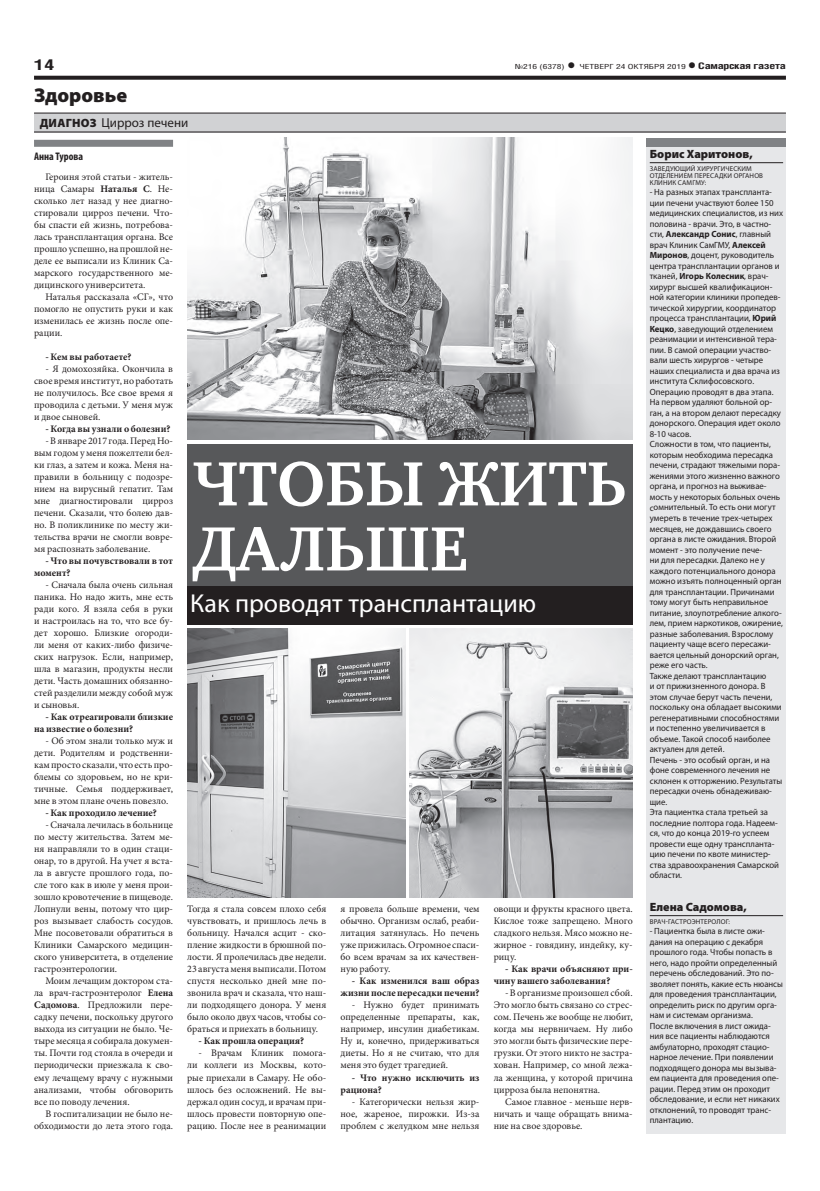
<style>
.page{position:relative;width:820px;height:1191px;background:#fff}
.page>*{position:absolute;margin:0;border:0;box-sizing:border-box;transform-origin:0 0}
.t1{font:700 64px/65px "Charter C";color:#fff}
.t2{font:26px "Myriad Pro";color:#fff}
.t3{font:900 20px "Myriad Pro";color:#231f20}
.t4{font:700 15px "Helios Cond";color:#231f20;scale:1.4 1}
.t5{font:13px "Myriad Pro";color:#231f20}
.t6{font:900 12px "Myriad Pro";color:#231f20}
.t7{font:700 condensed 11px "Myriad Pro";color:#231f20}
.t8{font:10px/12px "Minion Pro";color:#231f20;text-align:justify}
.t9{font:700 10px/12px "Minion Pro";color:#231f20}
.t10{font:9px/10.5px "Myriad Pro";color:#231f20}
.t11{font:700 9px "Helios Cond";letter-spacing:-.02em;color:#231f20;scale:1.4 1}
.t12{font:7px/7px "Myriad Pro";letter-spacing:.02em;color:#231f20}
.t13{font:7px "Helios Cond";color:#231f20;scale:1.4 1}
.s1{font-weight:700;font-size:16px}
.s2{font-size:16px}
.s3{font-weight:900;font-size:12px}
.s4{font-weight:700}
</style>
<div class="page">
<svg style="left:34px;top:76px;width:751px;height:4px;background:#322f2f"></svg>
<div style="left:646px;top:140px;width:139px;height:994px;background:#e6e7e9"></div>
<img style="left:410px;top:629px;width:222px;height:268px">
<img style="left:187px;top:629px;width:218px;height:268px">
<img style="left:187px;top:138px;width:445px;height:301px">
<div style="left:34px;top:113px;width:751px;height:19px;background:#d1d2d4"></div>
<hr style="left:34px;top:113px;width:751px;height:1px;background:#231f20">
<hr style="left:34px;top:132px;width:751px;height:1px;background:#231f20">
<div style="left:34px;top:140px;width:139px;height:7px;background:#808285"></div>
<div style="left:187px;top:444px;width:445px;height:142px;background:#57585a"></div>
<div style="left:187px;top:586px;width:445px;height:39px;background:#231f20"></div>
<hr style="left:649px;top:162px;width:133px;height:1px;background:#231f20">
<hr style="left:649px;top:915px;width:133px;height:1px;background:#231f20">
<div style="left:646px;top:138px;width:139px;height:8px;background:#808285"></div>
<h3 class="t4" style="left:34px;top:55px;width:16px">14</h3>
<p class="t13" style="left:514px;top:63px;width:124px">№216 (6378) <span class="s1">•</span> ЧЕТВЕРГ 24 ОКТЯБРЯ 2019</p>
<p class="t11" style="left:687px;top:61px;width:72px"><span class="s2">•</span> Самарская газета</p>
<h3 class="t3" style="left:34px;top:84px;width:95px">Здоровье</h3>
<h3 class="t5" style="left:40px;top:115px;width:150px"><span class="s3">ДИАГНОЗ</span> Цирроз печени</h3>
<p class="t7" style="left:34px;top:150px;width:51px">Анна Турова</p>
<p class="t8" style="left:34px;top:171px;width:140px;text-indent:11px">Героиня этой статьи - житель&shy;ница Самары <span class="s4">Наталья С</span>. Не&shy;сколько лет назад у нее диагно&shy;стировали цирроз печени. Что&shy;бы спасти ей жизнь, потребова&shy;лась трансплантация органа. Все прошло успешно, на прошлой не&shy;деле ее выписали из Клиник Са&shy;марского государственного ме&shy;дицинского университета.</p>
<p class="t8" style="left:34px;top:291px;width:140px;text-indent:11px">Наталья рассказала «СГ», что помогло не опустить руки и как изменилась ее жизнь после опе&shy;рации.</p>
<p class="t9" style="left:45px;top:351px;width:88px">- Кем вы работаете?</p>
<p class="t8" style="left:34px;top:363px;width:140px;text-indent:11px">- Я домохозяйка. Окончила в свое время институт, но работать не получилось. Все свое время я проводила с детьми. У меня муж и двое сыновей.</p>
<p class="t9" style="left:45px;top:423px;width:126px">- Когда вы узнали о болезни?</p>
<p class="t8" style="left:34px;top:435px;width:140px;text-indent:11px">- В январе 2017 года. Перед Но&shy;вым годом у меня пожелтели бел&shy;ки глаз, а затем и кожа. Меня на&shy;правили в больницу с подозре&shy;нием на вирусный гепатит. Там мне диагностировали цирроз печени. Сказали, что болею дав&shy;но. В поликлинике по месту жи&shy;тельства врачи не смогли вовре&shy;мя распознать заболевание.</p>
<p class="t9" style="left:34px;top:555px;width:140px;text-indent:11px">- Что вы почувствовали в тот момент?</p>
<p class="t8" style="left:34px;top:579px;width:140px;text-indent:11px">- Сначала была очень сильная паника. Но надо жить, мне есть ради кого. Я взяла себя в руки и настроилась на то, что все бу&shy;дет хорошо. Близкие огороди&shy;ли меня от каких-либо физиче&shy;ских нагрузок. Если, например, шла в магазин, продукты несли дети. Часть домашних обязанно&shy;стей разделили между собой муж и сыновья.</p>
<p class="t9" style="left:34px;top:711px;width:140px;text-indent:11px">- Как отреагировали близкие на известие о болезни?</p>
<p class="t8" style="left:34px;top:735px;width:140px;text-indent:11px">- Об этом знали только муж и дети. Родителям и родственни&shy;кам просто сказали, что есть про&shy;блемы со здоровьем, но не кри&shy;тичные. Семья поддерживает, мне в этом плане очень повезло.</p>
<p class="t9" style="left:45px;top:807px;width:113px">- Как проходило лечение?</p>
<p class="t8" style="left:34px;top:819px;width:140px;text-indent:11px">- Сначала лечилась в больнице по месту жительства. Затем ме&shy;ня направляли то в один стаци&shy;онар, то в другой. На учет я вста&shy;ла в августе прошлого года, по&shy;сле того как в июле у меня прои&shy;зошло кровотечение в пищеводе.<br>Лопнули вены, потому что цир&shy;роз вызывает слабость сосудов.<br>Мне посоветовали обратиться в Клиники Самарского медицин&shy;ского университета, в отделение гастроэнтерологии.</p>
<p class="t8" style="left:34px;top:975px;width:140px;text-indent:11px">Моим лечащим доктором ста&shy;ла врач-гастроэнтеролог <span class="s4">Елена Садомова</span>. Предложили пере&shy;садку печени, поскольку другого выхода из ситуации не было. Че&shy;тыре месяца я собирала докумен&shy;ты. Почти год стояла в очереди и периодически приезжала к сво&shy;ему лечащему врачу с нужными анализами, чтобы обговорить все по поводу лечения.</p>
<p class="t8" style="left:34px;top:1107px;width:140px;text-align:right">В госпитализации не было не&shy;обходимости до лета этого года.</p>
<h1 class="t1" style="left:193px;top:452px;width:435px">ЧТОБЫ ЖИТЬ<br>ДАЛЬШЕ</h1>
<h2 class="t2" style="left:190px;top:587px;width:347px">Как проводят трансплантацию</h2>
<p class="t8" style="left:187px;top:903px;width:140px">Тогда я стала совсем плохо себя чувствовать, и пришлось лечь в больницу. Начался асцит - ско&shy;пление жидкости в брюшной по&shy;лости. Я пролечилась две недели.<br>23 августа меня выписали. Потом спустя несколько дней мне по&shy;звонила врач и сказала, что наш&shy;ли подходящего донора. У меня было около двух часов, чтобы со&shy;браться и приехать в больницу.</p>
<p class="t9" style="left:198px;top:1035px;width:107px">- Как прошла операция?</p>
<p class="t8" style="left:187px;top:1047px;width:140px;text-indent:11px">- Врачам Клиник помога&shy;ли коллеги из Москвы, кото&shy;рые приехали в Самару. Не обо&shy;шлось без осложнений. Не вы&shy;держал один сосуд, и врачам при&shy;шлось провести повторную опе&shy;рацию. После нее в реанимации</p>
<p class="t8" style="left:340px;top:903px;width:140px">я провела больше времени, чем обычно. Организм ослаб, реаби&shy;литация затянулась. Но печень уже прижилась. Огромное спаси&shy;бо всем врачам за их качествен&shy;ную работу.</p>
<p class="t9" style="left:340px;top:975px;width:140px;text-align:right">- Как изменился ваш образ жизни после пересадки печени?</p>
<p class="t8" style="left:340px;top:999px;width:140px;text-indent:11px">- Нужно будет принимать определенные препараты, как, например, инсулин диабетикам.<br>Ну и, конечно, придерживаться диеты. Но я не считаю, что для меня это будет трагедией.</p>
<p class="t9" style="left:340px;top:1071px;width:140px;text-indent:11px">- Что нужно исключить из рациона?</p>
<p class="t8" style="left:340px;top:1095px;width:140px;text-indent:11px">- Категорически нельзя жир&shy;ное, жареное, пирожки. Из-за проблем с желудком мне нельзя</p>
<p class="t8" style="left:493px;top:903px;width:140px">овощи и фрукты красного цвета.<br>Кислое тоже запрещено. Много сладкого нельзя. Мясо можно не&shy;жирное - говядину, индейку, ку&shy;рицу.</p>
<p class="t9" style="left:493px;top:963px;width:140px;text-indent:11px">- Как врачи объясняют при&shy;чину вашего заболевания?</p>
<p class="t8" style="left:493px;top:987px;width:140px;text-indent:11px">- В организме произошел сбой.<br>Это могло быть связано со стрес&shy;сом. Печень же вообще не любит, когда мы нервничаем. Ну либо это могли быть физические пере&shy;грузки. От этого никто не застра&shy;хован. Например, со мной лежа&shy;ла женщина, у которой причина цирроза была непонятна.</p>
<p class="t8" style="left:493px;top:1095px;width:140px;text-indent:11px">Самое главное - меньше нерв&shy;ничать и чаще обращать внима&shy;ние на свое здоровье.</p>
<p class="t6" style="left:649px;top:147px;width:104px">Борис Харитонов,</p>
<p class="t12" style="left:649px;top:165px;width:115px">ЗАВЕДУЮЩИЙ ХИРУРГИЧЕСКИМ<br>ОТДЕЛЕНИЕМ ПЕРЕСАДКИ ОРГАНОВ<br>КЛИНИК САМГМУ:</p>
<p class="t10" style="left:649px;top:187px;width:135px">- На разных этапах транспланта&shy;ции печени участвуют более 150 медицинских специалистов, из них половина - врачи. Это, в частно&shy;сти, <span class="s4">Александр Сонис</span>, главный врач Клиник СамГМУ, <span class="s4">Алексей<br>Миронов</span>, доцент, руководитель центра трансплантации органов и тканей, <span class="s4">Игорь Колесник</span>, врач&shy;хирург высшей квалификацион&shy;ной категории клиники пропедев&shy;тической хирургии, координатор процесса трансплантации, <span class="s4">Юрий<br>Кецко</span>, заведующий отделением реанимации и интенсивной тера&shy;пии. В самой операции участво&shy;вали шесть хирургов - четыре наших специалиста и два врача из института Склифосовского.<br>Операцию проводят в два этапа.<br>На первом удаляют больной ор&shy;ган, а на втором делают пересадку донорского. Операция идет около<br>8-10 часов.<br>Сложности в том, что пациенты, которым необходима пересадка печени, страдают тяжелыми пора&shy;жениями этого жизненно важного органа, и прогноз на выживае&shy;мость у некоторых больных очень сомнительный. То есть они могут умереть в течение трех-четырех месяцев, не дождавшись своего органа в листе ожидания. Второй момент - это получение пече-<br>ни для пересадки. Далеко не у каждого потенциального донора можно изъять полноценный орган для трансплантации. Причинами тому могут быть неправильное питание, злоупотребление алкого&shy;лем, прием наркотиков, ожирение, разные заболевания. Взрослому пациенту чаще всего пересажи&shy;вается цельный донорский орган, реже его часть.<br>Также делают трансплантацию<br>и от прижизненного донора. В этом случае берут часть печени, поскольку она обладает высокими регенеративными способностями и постепенно увеличивается в объеме. Такой способ наиболее актуален для детей.<br>Печень - это особый орган, и на фоне современного лечения не склонен к отторжению. Результаты пересадки очень обнадеживаю&shy;щие.<br>Эта пациентка стала третьей за последние полтора года. Надеем&shy;ся, что до конца 2019-го успеем провести еще одну транспланта&shy;цию печени по квоте министер&shy;ства здравоохранения Самарской области.</p>
<p class="t6" style="left:649px;top:900px;width:99px">Елена Садомова,</p>
<p class="t12" style="left:649px;top:918px;width:82px">ВРАЧ-ГАСТРОЭНТЕРОЛОГ:</p>
<p class="t10" style="left:649px;top:926px;width:135px">- Пациентка была в листе ожи&shy;дания на операцию с декабря прошлого года. Чтобы попасть в него, надо пройти определенный перечень обследований. Это по&shy;зволяет понять, какие есть нюансы для проведения трансплантации, определить риск по другим орга&shy;нам и системам организма.<br>После включения в лист ожида&shy;ния все пациенты наблюдаются амбулаторно, проходят стацио&shy;нарное лечение. При появлении подходящего донора мы вызыва&shy;ем пациента для проведения опе&shy;рации. Перед этим он проходит обследование, и если нет никаких отклонений, то проводят транс&shy;плантацию.</p>
</div>
